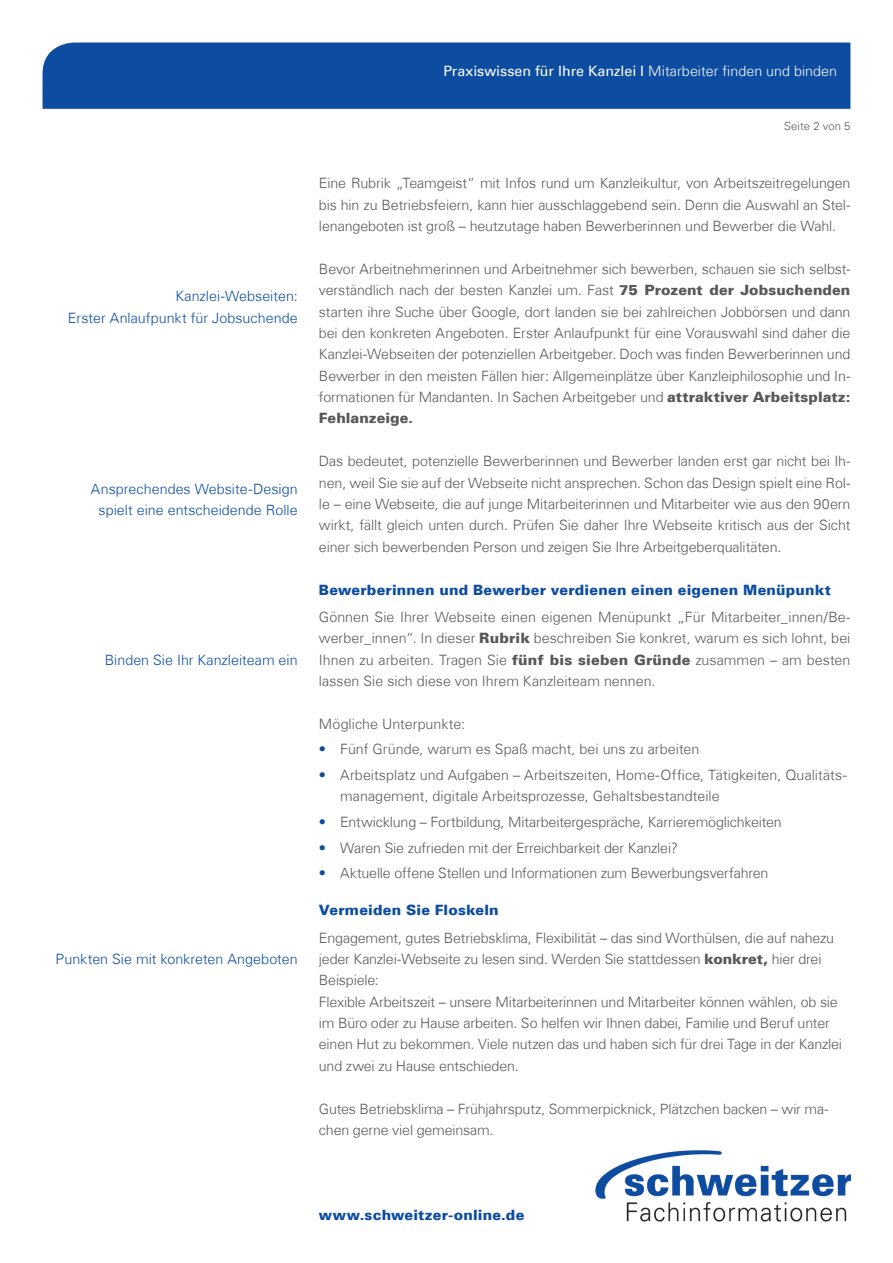
<style>
.page{position:relative;width:893px;height:1263px;background:#fff}
.page>*{position:absolute;margin:0;border:0;box-sizing:border-box;transform-origin:0 0}
.t1{font:300 14.25px/21.3px "Univers Com 45";letter-spacing:-.01em;color:#57585a;text-align:justify}
.t2{font:300 14.25px/21.3px "Univers Com 45";color:#0d4da1;text-align:right}
.t3{font:900 14.25px "Univers Com 75";letter-spacing:.015em;color:#0d4da1}
.t4{font:14.25px "Univers Com 55 Roman";color:#fff}
.t5{font:900 14.25px "Univers Com 75";color:#57585a}
.t6{font:300 11.25px "Univers Com 45";letter-spacing:.01em;color:#57585a}
.s1{font-family:"Univers Com 45";font-weight:300}
.s2{font-family:"Univers Com 75";font-weight:900}
.s3{color:#0d4da1}
</style>
<div class="page">
<img style="left:595px;top:1150px;width:255px;height:72px">
<div style="left:43px;top:43px;width:807px;height:66px;background:#0d4da1"></div>
<p class="t2" style="left:68px;top:285px;width:231px">Kanzlei-Webseiten:<br>Erster Anlaufpunkt für Jobsuchende</p>
<p class="t2" style="left:91px;top:478px;width:208px;text-align:center">Ansprechendes Website-Design spielt eine entscheidende Rolle</p>
<p class="t2" style="left:105px;top:649px;width:194px">Binden Sie Ihr Kanzleiteam ein</p>
<p class="t2" style="left:56px;top:948px;width:244px">Punkten Sie mit konkreten Angeboten</p>
<p class="t4" style="left:444px;top:63px;width:395px">Praxiswissen für Ihre Kanzlei I <span class="s1">Mitarbeiter finden und binden</span></p>
<p class="t6" style="left:784px;top:119px;width:68px">Seite 2 von 5</p>
<p class="t1" style="left:319px;top:173px;width:533px">Eine Rubrik „Teamgeist“ mit Infos rund um Kanzleikultur, von Arbeitszeitregelungen bis hin zu Betriebsfeiern, kann hier ausschlaggebend sein. Denn die Auswahl an Stel&shy;lenangeboten ist groß – heutzutage haben Bewerberinnen und Bewerber die Wahl.</p>
<p class="t1" style="left:319px;top:258px;width:533px">Bevor Arbeitnehmerinnen und Arbeitnehmer sich bewerben, schauen sie sich selbst&shy;verständlich nach der besten Kanzlei um. Fast <span class="s2">75 Prozent der Jobsuchenden </span>starten ihre Suche über Google, dort landen sie bei zahlreichen Jobbörsen und dann bei den konkreten Angeboten. Erster Anlaufpunkt für eine Vorauswahl sind daher die Kanzlei-Webseiten der potenziellen Arbeitgeber. Doch was finden Bewerberinnen und Bewerber in den meisten Fällen hier: Allgemeinplätze über Kanzleiphilosophie und In&shy;formationen für Mandanten. In Sachen Arbeitgeber und <span class="s2">attraktiver Arbeitsplatz:</span></p>
<p class="t5" style="left:319px;top:409px;width:96px">Fehlanzeige.</p>
<p class="t1" style="left:319px;top:450px;width:533px">Das bedeutet, potenzielle Bewerberinnen und Bewerber landen erst gar nicht bei Ih&shy;nen, weil Sie sie auf der Webseite nicht ansprechen. Schon das Design spielt eine Rol&shy;le – eine Webseite, die auf junge Mitarbeiterinnen und Mitarbeiter wie aus den 90ern wirkt, fällt gleich unten durch. Prüfen Sie daher Ihre Webseite kritisch aus der Sicht einer sich bewerbenden Person und zeigen Sie Ihre Arbeitgeberqualitäten.</p>
<p class="t3" style="left:319px;top:580px;width:514px">Bewerberinnen und Bewerber verdienen einen eigenen Menüpunkt</p>
<p class="t1" style="left:319px;top:606px;width:533px">Gönnen Sie Ihrer Webseite einen eigenen Menüpunkt „Für Mitarbeiter_innen/Be&shy;werber_innen“. In dieser <span class="s2">Rubrik</span> beschreiben Sie konkret, warum es sich lohnt, bei Ihnen zu arbeiten. Tragen Sie <span class="s2">fünf bis sieben Gründe</span> zusammen – am besten lassen Sie sich diese von Ihrem Kanzleiteam nennen.</p>
<p class="t1" style="left:319px;top:713px;width:148px">Mögliche Unterpunkte:</p>
<p class="t1" style="left:319px;top:739px;width:382px"><span class="s3">•</span> Fünf Gründe, warum es Spaß macht, bei uns zu arbeiten</p>
<p class="t1" style="left:340px;top:764px;width:508px;text-indent:-21px"><span class="s3">•</span> Arbeitsplatz und Aufgaben – Arbeitszeiten, Home-Office, Tätigkeiten, Qualitäts&shy;management, digitale Arbeitsprozesse, Gehaltsbestandteile</p>
<p class="t1" style="left:319px;top:811px;width:464px"><span class="s3">•</span> Entwicklung – Fortbildung, Mitarbeitergespräche, Karrieremöglichkeiten</p>
<p class="t1" style="left:319px;top:837px;width:360px"><span class="s3">•</span> Waren Sie zufrieden mit der Erreichbarkeit der Kanzlei?</p>
<p class="t1" style="left:319px;top:862px;width:451px"><span class="s3">•</span> Aktuelle offene Stellen und Informationen zum Bewerbungsverfahren</p>
<p class="t3" style="left:319px;top:901px;width:181px">Vermeiden Sie Floskeln</p>
<p class="t1" style="left:319px;top:927px;width:525px;text-align:left">Engagement, gutes Betriebsklima, Flexibilität – das sind Worthülsen, die auf nahezu jeder Kanzlei-Webseite zu lesen sind. Werden Sie stattdessen <span class="s2">konkret,</span> hier drei Beispiele:<br>Flexible Arbeitszeit – unsere Mitarbeiterinnen und Mitarbeiter können wählen, ob sie im Büro oder zu Hause arbeiten. So helfen wir Ihnen dabei, Familie und Beruf unter einen Hut zu bekommen. Viele nutzen das und haben sich für drei Tage in der Kanzlei und zwei zu Hause entschieden.</p>
<p class="t1" style="left:319px;top:1098px;width:511px">Gutes Betriebsklima – Frühjahrsputz, Sommerpicknick, Plätzchen backen – wir ma&shy;chen gerne viel gemeinsam.</p>
<p class="t3" style="left:319px;top:1206px;width:207px">www.schweitzer-online.de</p>
</div>
